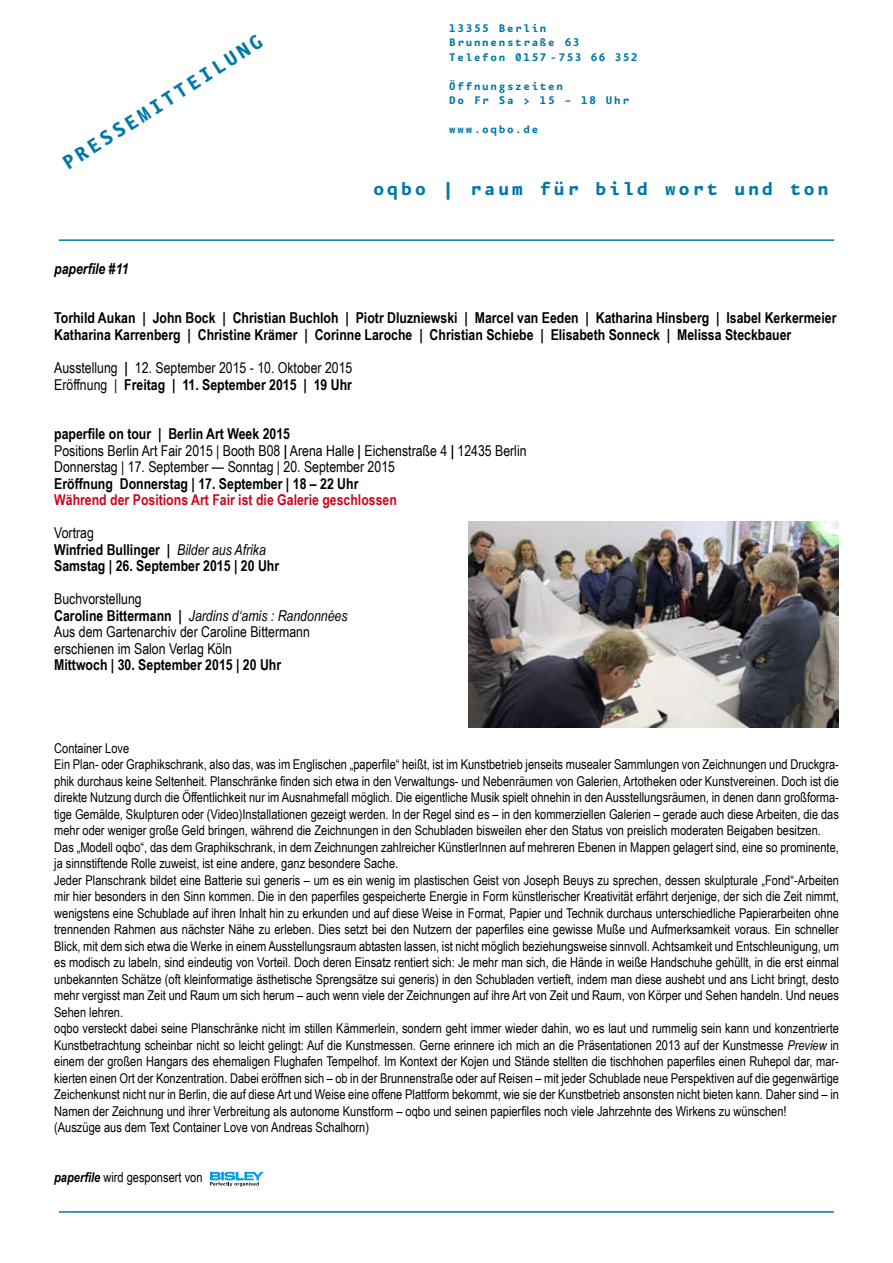
<style>
.page{position:relative;width:893px;height:1263px;background:#fff}
.page>*{position:absolute;margin:0;border:0;box-sizing:border-box;transform-origin:0 0}
.t1{font:700 23.85px "Eureka Mono CE";color:#0077a9}
.t2{font:700 22.35px "Eureka Mono CE";letter-spacing:.02em;color:#0077a9}
.t3{font:15px/16.5px "Arial Narrow";color:#000}
.t4{font:700 15px/16.5px "Arial Narrow";color:#000}
.t5{font:italic 700 15px "Arial Narrow";color:#000}
.t6{font:13.5px/16.5px "Arial Narrow";color:#000}
.t7{font:700 13.35px/14.4px "Eureka Mono CE";letter-spacing:.02em;color:#0077a9}
.s1{font-weight:700}
.s2{font-weight:700;color:#cd071e}
.s3{font-weight:400}
.s4{font-weight:400;font-style:italic}
.s5{font-style:italic}
.s6{font-weight:700;font-style:italic}
</style>
<div class="page">
<hr style="left:59px;top:239px;width:775px;height:2px;background:#0077a9">
<hr style="left:59px;top:1211px;width:775px;height:2px;background:#0077a9">
<svg style="left:210px;top:1172px;width:54px;height:14px"></svg>
<img style="left:469px;top:521px;width:370px;height:207px">
<p class="t1" style="left:56px;top:154px;width:237px;rotate:-32deg">PRESSEMITTEILUNG</p>
<p class="t7" style="left:449px;top:21px;width:191px">13355 Berlin<br>Brunnenstraße 63<br>Telefon 0157 -753 66 352</p>
<p class="t7" style="left:449px;top:79px;width:183px">Öffnungszeiten<br>Do Fr Sa &gt; 15 – 18 Uhr</p>
<p class="t7" style="left:449px;top:122px;width:92px">www.oqbo.de</p>
<p class="t2" style="left:372px;top:177px;width:459px">oqbo | raum für bild wort und ton</p>
<p class="t5" style="left:54px;top:257px;width:76px">paperfile #11</p>
<p class="t4" style="left:54px;top:309px;width:784px">Torhild Aukan | John Bock | Christian Buchloh | Piotr Dluzniewski | Marcel van Eeden | Katharina Hinsberg | Isabel Kerkermeier<br>Katharina Karrenberg | Christine Krämer | Corinne Laroche | Christian Schiebe | Elisabeth Sonneck | Melissa Steckbauer</p>
<p class="t3" style="left:54px;top:359px;width:300px">Ausstellung <span class="s1">|</span> 12. September 2015 - 10. Oktober 2015<br>Eröffnung | <span class="s1">Freitag | 11. September 2015 | 19 Uhr</span></p>
<p class="t3" style="left:54px;top:425px;width:474px"><span class="s1">paperfile on tour | Berlin Art Week 2015<br></span>Positions Berlin Art Fair 2015 | Booth B08 <span class="s1">|</span> Arena Halle <span class="s1">|</span> Eichenstraße 4 <span class="s1">|</span> 12435 Berlin Donnerstag | 17. September — Sonntag | 20. September 2015<br><span class="s1">Eröffnung Donnerstag | 17. September | 18 – 22 Uhr<br></span><span class="s2">Während der Positions Art Fair ist die Galerie geschlossen</span></p>
<p class="t4" style="left:54px;top:524px;width:227px"><span class="s3">Vortrag<br></span>Winfried Bullinger | <span class="s4">Bilder aus Afrika<br></span>Samstag | 26. September 2015 | 20 Uhr</p>
<p class="t3" style="left:54px;top:590px;width:295px">Buchvorstellung<br><span class="s1">Caroline Bittermann |</span> <span class="s5">Jardins d‘amis : Randonnées </span>Aus dem Gartenarchiv der Caroline Bittermann erschienen im Salon Verlag Köln<br><span class="s1">Mittwoch | 30. September 2015 | 20 Uhr</span></p>
<p class="t6" style="left:54px;top:739px;width:786px">Container Love<br>Ein Plan- oder Graphikschrank, also das, was im Englischen „paperfile“ heißt, ist im Kunstbetrieb jenseits musealer Sammlungen von Zeichnungen und Druckgra&shy;phik durchaus keine Seltenheit. Planschränke finden sich etwa in den Verwaltungs- und Nebenräumen von Galerien, Artotheken oder Kunstvereinen. Doch ist die direkte Nutzung durch die Öffentlichkeit nur im Ausnahmefall möglich. Die eigentliche Musik spielt ohnehin in den Ausstellungsräumen, in denen dann großforma&shy;tige Gemälde, Skulpturen oder (Video)Installationen gezeigt werden. In der Regel sind es – in den kommerziellen Galerien – gerade auch diese Arbeiten, die das mehr oder weniger große Geld bringen, während die Zeichnungen in den Schubladen bisweilen eher den Status von preislich moderaten Beigaben besitzen.<br>Das „Modell oqbo“, das dem Graphikschrank, in dem Zeichnungen zahlreicher KünstlerInnen auf mehreren Ebenen in Mappen gelagert sind, eine so prominente, ja sinnstiftende Rolle zuweist, ist eine andere, ganz besondere Sache.<br>Jeder Planschrank bildet eine Batterie sui generis – um es ein wenig im plastischen Geist von Joseph Beuys zu sprechen, dessen skulpturale „Fond“-Arbeiten mir hier besonders in den Sinn kommen. Die in den paperfiles gespeicherte Energie in Form künstlerischer Kreativität erfährt derjenige, der sich die Zeit nimmt, wenigstens eine Schublade auf ihren Inhalt hin zu erkunden und auf diese Weise in Format, Papier und Technik durchaus unterschiedliche Papierarbeiten ohne trennenden Rahmen aus nächster Nähe zu erleben. Dies setzt bei den Nutzern der paperfiles eine gewisse Muße und Aufmerksamkeit voraus. Ein schneller Blick, mit dem sich etwa die Werke in einem Ausstellungsraum abtasten lassen, ist nicht möglich beziehungsweise sinnvoll. Achtsamkeit und Entschleunigung, um es modisch zu labeln, sind eindeutig von Vorteil. Doch deren Einsatz rentiert sich: Je mehr man sich, die Hände in weiße Handschuhe gehüllt, in die erst einmal unbekannten Schätze (oft kleinformatige ästhetische Sprengsätze sui generis) in den Schubladen vertieft, indem man diese aushebt und ans Licht bringt, desto mehr vergisst man Zeit und Raum um sich herum – auch wenn viele der Zeichnungen auf ihre Art von Zeit und Raum, von Körper und Sehen handeln. Und neues Sehen lehren.<br>oqbo versteckt dabei seine Planschränke nicht im stillen Kämmerlein, sondern geht immer wieder dahin, wo es laut und rummelig sein kann und konzentrierte Kunstbetrachtung scheinbar nicht so leicht gelingt: Auf die Kunstmessen. Gerne erinnere ich mich an die Präsentationen 2013 auf der Kunstmesse <span class="s5">Preview</span> in einem der großen Hangars des ehemaligen Flughafen Tempelhof. Im Kontext der Kojen und Stände stellten die tischhohen paperfiles einen Ruhepol dar, mar&shy;kierten einen Ort der Konzentration. Dabei eröffnen sich – ob in der Brunnenstraße oder auf Reisen – mit jeder Schublade neue Perspektiven auf die gegenwärtige Zeichenkunst nicht nur in Berlin, die auf diese Art und Weise eine offene Plattform bekommt, wie sie der Kunstbetrieb ansonsten nicht bieten kann. Daher sind – in Namen der Zeichnung und ihrer Verbreitung als autonome Kunstform – oqbo und seinen papierfiles noch viele Jahrzehnte des Wirkens zu wünschen!<br>(Auszüge aus dem Text Container Love von Andreas Schalhorn)</p>
<p class="t6" style="left:54px;top:1168px;width:150px"><span class="s6">paperfile</span> wird gesponsert von</p>
</div>
